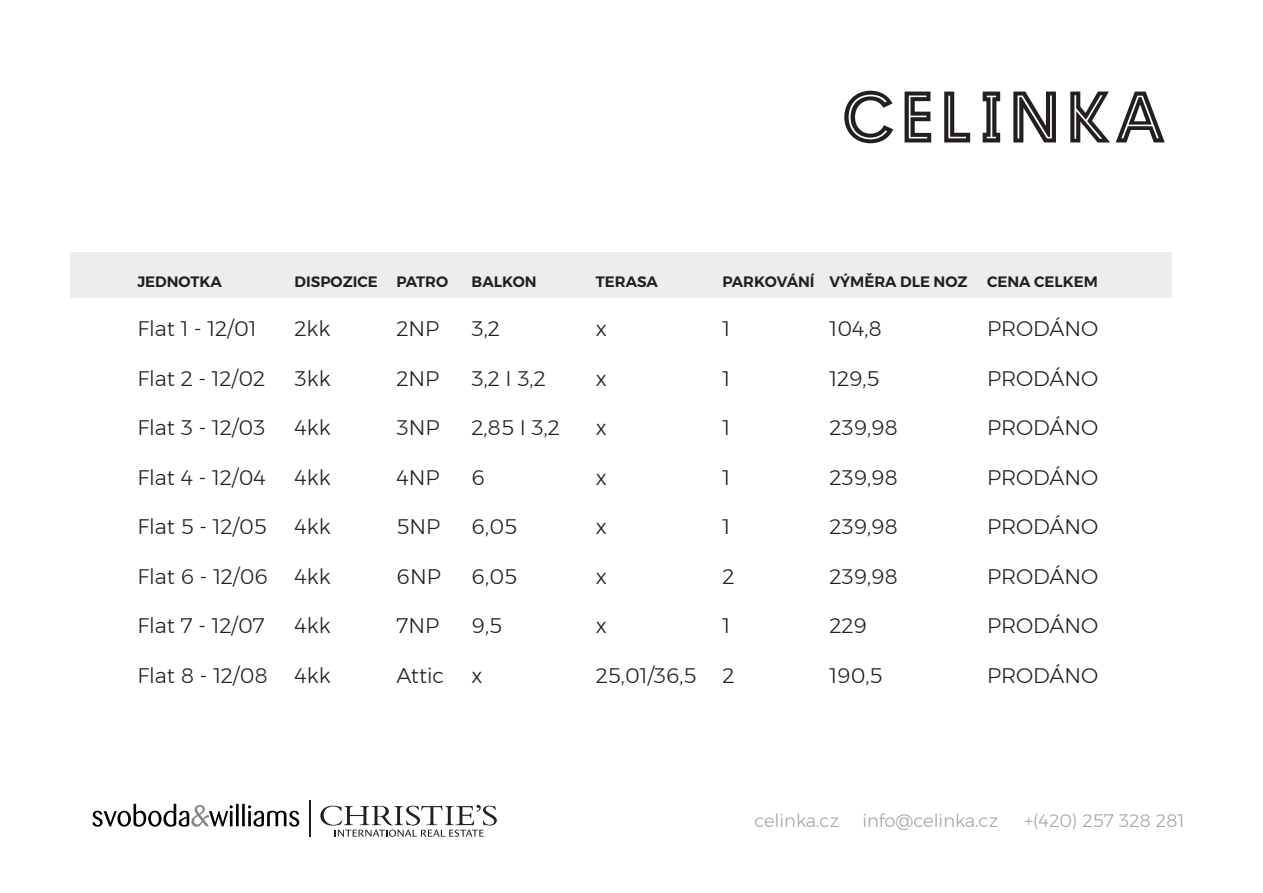
<style>
.page{position:relative;width:1263px;height:893px;background:#fff}
.page>*{position:absolute;margin:0;border:0;box-sizing:border-box;transform-origin:0 0}
.t1{font:300 21px "Montserrat";color:#231f20}
.t2{font:300 18px "Montserrat";color:#a3a5a8}
.t3{font:600 15px "Montserrat";color:#231f20}
</style>
<div class="page">
<div style="left:70px;top:252px;width:1102px;height:45px;background:#ededee"></div>
<svg style="left:844px;top:91px;width:321px;height:52px"></svg>
<svg style="left:320px;top:805px;width:177px;height:32px"></svg>
<svg style="left:93px;top:804px;width:140px;height:23px"></svg>
<hr style="left:236px;top:804px;width:3px;height:22px;background:#000">
<hr style="left:242px;top:804px;width:3px;height:22px;background:#000">
<svg style="left:248px;top:805px;width:51px;height:22px"></svg>
<hr style="left:309px;top:800px;width:1px;height:37px;background:#231f20">
<p class="t3" style="left:137px;top:270px;width:86px">JEDNOTKA</p>
<p class="t1" style="left:137px;top:313px;width:120px">Flat 1 - 12/01</p>
<p class="t1" style="left:137px;top:363px;width:129px">Flat 2 - 12/02</p>
<p class="t1" style="left:137px;top:412px;width:130px">Flat 3 - 12/03</p>
<p class="t1" style="left:137px;top:462px;width:130px">Flat 4 - 12/04</p>
<p class="t1" style="left:137px;top:511px;width:131px">Flat 5 - 12/05</p>
<p class="t1" style="left:137px;top:561px;width:132px">Flat 6 - 12/06</p>
<p class="t1" style="left:137px;top:610px;width:129px">Flat 7 - 12/07</p>
<p class="t1" style="left:137px;top:660px;width:132px">Flat 8 - 12/08</p>
<p class="t3" style="left:295px;top:270px;width:85px">DISPOZICE</p>
<p class="t1" style="left:295px;top:313px;width:37px">2kk</p>
<p class="t1" style="left:295px;top:363px;width:37px">3kk</p>
<p class="t1" style="left:295px;top:412px;width:38px">4kk</p>
<p class="t1" style="left:295px;top:462px;width:38px">4kk</p>
<p class="t1" style="left:295px;top:511px;width:38px">4kk</p>
<p class="t1" style="left:295px;top:561px;width:38px">4kk</p>
<p class="t1" style="left:295px;top:610px;width:38px">4kk</p>
<p class="t1" style="left:295px;top:660px;width:38px">4kk</p>
<p class="t3" style="left:397px;top:270px;width:53px">PATRO</p>
<p class="t1" style="left:397px;top:313px;width:44px">2NP</p>
<p class="t1" style="left:397px;top:363px;width:44px">2NP</p>
<p class="t1" style="left:397px;top:412px;width:44px">3NP</p>
<p class="t1" style="left:397px;top:462px;width:45px">4NP</p>
<p class="t1" style="left:397px;top:511px;width:45px">5NP</p>
<p class="t1" style="left:397px;top:561px;width:46px">6NP</p>
<p class="t1" style="left:397px;top:610px;width:44px">7NP</p>
<p class="t1" style="left:397px;top:660px;width:49px">Attic</p>
<p class="t3" style="left:472px;top:270px;width:66px">BALKON</p>
<p class="t1" style="left:472px;top:313px;width:30px">3,2</p>
<p class="t1" style="left:472px;top:363px;width:75px">3,2 I 3,2</p>
<p class="t1" style="left:472px;top:412px;width:90px">2,85 I 3,2</p>
<p class="t1" style="left:472px;top:462px;width:15px">6</p>
<p class="t1" style="left:472px;top:511px;width:47px">6,05</p>
<p class="t1" style="left:472px;top:561px;width:47px">6,05</p>
<p class="t1" style="left:472px;top:610px;width:32px">9,5</p>
<p class="t1" style="left:472px;top:660px;width:12px">x</p>
<p class="t3" style="left:596px;top:270px;width:64px">TERASA</p>
<p class="t1" style="left:596px;top:313px;width:12px">x</p>
<p class="t1" style="left:596px;top:363px;width:12px">x</p>
<p class="t1" style="left:596px;top:412px;width:12px">x</p>
<p class="t1" style="left:596px;top:462px;width:12px">x</p>
<p class="t1" style="left:596px;top:511px;width:12px">x</p>
<p class="t1" style="left:596px;top:561px;width:12px">x</p>
<p class="t1" style="left:596px;top:610px;width:12px">x</p>
<p class="t1" style="left:596px;top:660px;width:102px">25,01/36,5</p>
<p class="t3" style="left:722px;top:270px;width:94px">PARKOVÁNÍ</p>
<p class="t1" style="left:722px;top:313px;width:9px">1</p>
<p class="t1" style="left:722px;top:363px;width:9px">1</p>
<p class="t1" style="left:722px;top:412px;width:9px">1</p>
<p class="t1" style="left:722px;top:462px;width:9px">1</p>
<p class="t1" style="left:722px;top:511px;width:9px">1</p>
<p class="t1" style="left:722px;top:561px;width:13px">2</p>
<p class="t1" style="left:722px;top:610px;width:9px">1</p>
<p class="t1" style="left:722px;top:660px;width:13px">2</p>
<p class="t3" style="left:829px;top:270px;width:139px">VÝMĚRA DLE NOZ</p>
<p class="t1" style="left:829px;top:313px;width:54px">104,8</p>
<p class="t1" style="left:829px;top:363px;width:51px">129,5</p>
<p class="t1" style="left:829px;top:412px;width:70px">239,98</p>
<p class="t1" style="left:829px;top:462px;width:70px">239,98</p>
<p class="t1" style="left:829px;top:511px;width:70px">239,98</p>
<p class="t1" style="left:829px;top:561px;width:70px">239,98</p>
<p class="t1" style="left:829px;top:610px;width:39px">229</p>
<p class="t1" style="left:829px;top:660px;width:54px">190,5</p>
<p class="t3" style="left:987px;top:270px;width:113px">CENA CELKEM</p>
<p class="t1" style="left:987px;top:313px;width:113px">PRODÁNO</p>
<p class="t1" style="left:987px;top:363px;width:113px">PRODÁNO</p>
<p class="t1" style="left:987px;top:412px;width:113px">PRODÁNO</p>
<p class="t1" style="left:987px;top:462px;width:113px">PRODÁNO</p>
<p class="t1" style="left:987px;top:511px;width:113px">PRODÁNO</p>
<p class="t1" style="left:987px;top:561px;width:113px">PRODÁNO</p>
<p class="t1" style="left:987px;top:610px;width:113px">PRODÁNO</p>
<p class="t1" style="left:987px;top:660px;width:113px">PRODÁNO</p>
<p class="t2" style="left:754px;top:807px;width:86px">celinka.cz</p>
<p class="t2" style="left:862px;top:807px;width:137px">info@celinka.cz</p>
<p class="t2" style="left:1024px;top:807px;width:161px">+(420) 257 328 281</p>
</div>
